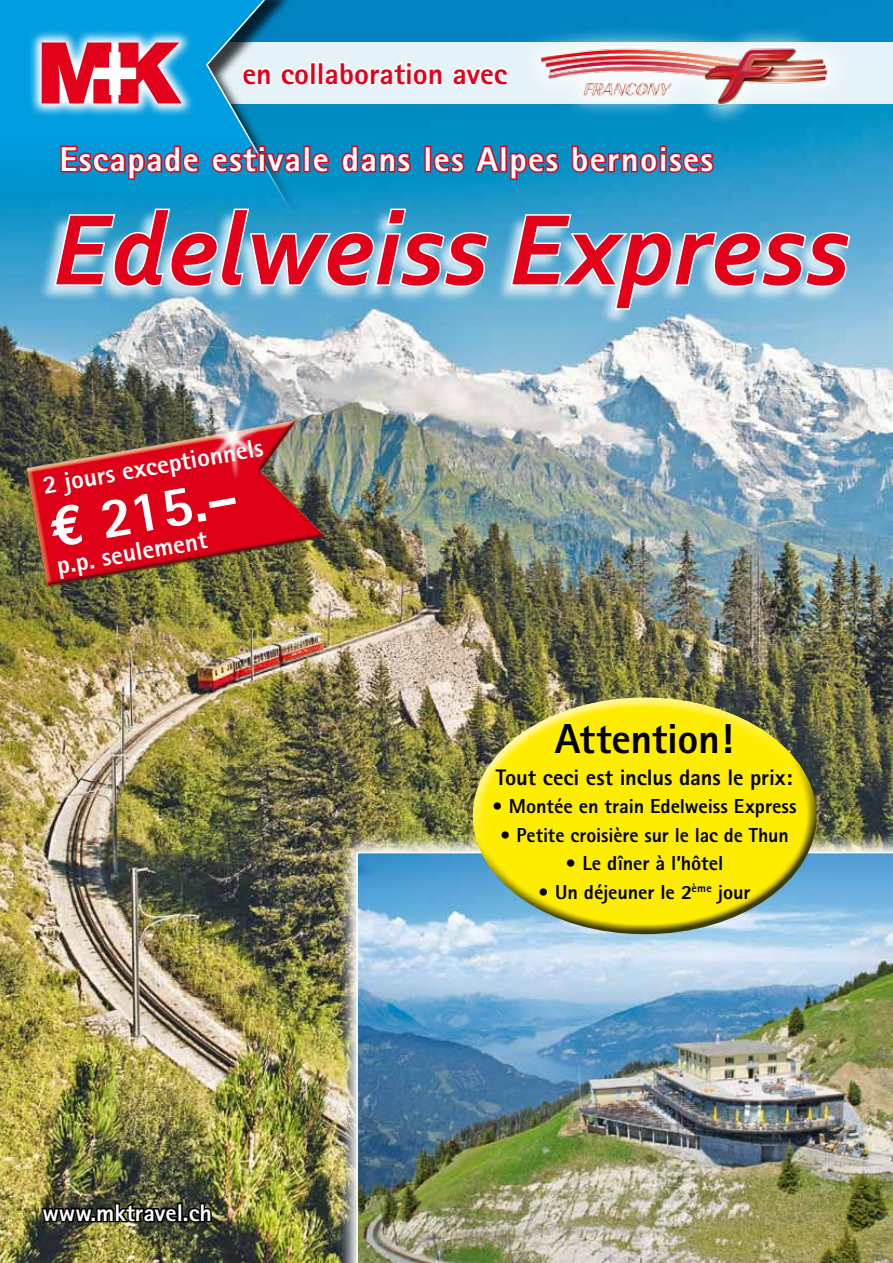
<style>
.page{position:relative;width:893px;height:1263px;background:#fff}
.page>*{position:absolute;margin:0;border:0;box-sizing:border-box;transform-origin:0 0}
.t1{font:italic 700 105px "Corbel";color:#e2001a}
.t2{font:800 57px "Rotis Sans Serif";color:#fff}
.t3{font:800 42px "Rotis Sans Serif";letter-spacing:-.01em;color:#000}
.t4{font:800 34.5px "Rotis Sans Serif";letter-spacing:.04em;color:#fff}
.t5{font:800 30px "Rotis Sans Serif";color:#e2001a}
.t6{font:800 25.5px "Rotis Sans Serif";color:#fff}
.t7{font:800 24px "Rotis Sans Serif";color:#fff}
.t8{font:800 22.5px "Rotis Sans Serif";letter-spacing:-.005em;color:#000}
.t9{font:800 20.25px "Rotis Sans Serif";letter-spacing:-.005em;color:#000}
.s1{font-family:"Euro Mono";font-weight:700}
</style>
<div class="page">
<img style="left:0;top:0;width:893px;height:1263px">
<div style="left:203px;top:43px;width:690px;height:61px;background:#e5f3f9"></div>
<img style="left:0;top:0;width:704px;height:945px">
<svg style="left:28px;top:29px;width:167px;height:88px"></svg>
<svg style="left:42px;top:43px;width:140px;height:60px"></svg>
<img style="left:40px;top:1193px;width:173px;height:53px">
<div style="left:38px;top:208px;width:812px;height:119px;background:#fff;opacity:.75"></div>
<svg style="left:53px;top:207px;width:437px;height:82px"></svg>
<svg style="left:509px;top:213px;width:343px;height:98px"></svg>
<svg style="left:59px;top:144px;width:142px;height:37px"></svg>
<svg style="left:210px;top:143px;width:92px;height:42px"></svg>
<div style="left:303px;top:146px;width:7px;height:26px;border:3px solid #e2001a"></div>
<svg style="left:311px;top:151px;width:20px;height:23px"></svg>
<svg style="left:340px;top:144px;width:72px;height:30px"></svg>
<div style="left:424px;top:146px;width:7px;height:26px;border:3px solid #e2001a"></div>
<svg style="left:432px;top:151px;width:34px;height:23px"></svg>
<svg style="left:473px;top:131px;width:29px;height:44px"></svg>
<div style="left:500px;top:146px;width:7px;height:26px;border:3px solid #e2001a"></div>
<svg style="left:509px;top:151px;width:51px;height:30px"></svg>
<svg style="left:570px;top:144px;width:89px;height:30px"></svg>
<div style="left:660px;top:153px;width:7px;height:19px;border:3px solid #e2001a"></div>
<div style="left:660px;top:146px;width:7px;height:6px;border:3px solid #e2001a"></div>
<svg style="left:667px;top:151px;width:48px;height:23px"></svg>
<img style="left:19px;top:410px;width:317px;height:184px">
<img style="left:179px;top:378px;width:115px;height:119px">
<img style="left:336px;top:832px;width:557px;height:431px">
<img style="left:356px;top:852px;width:537px;height:411px">
<div style="left:472px;top:696px;width:339px;height:166px;background:#fff;opacity:.75"></div>
<div style="left:474px;top:751px;width:345px;height:183px;background:#000;opacity:.75"></div>
<svg style="left:241px;top:66px;width:32px;height:21px"></svg>
<svg style="left:279px;top:66px;width:32px;height:21px"></svg>
<div style="left:310px;top:61px;width:6px;height:24px;border:3px solid #fff"></div>
<div style="left:318px;top:61px;width:6px;height:24px;border:3px solid #fff"></div>
<svg style="left:323px;top:59px;width:121px;height:28px"></svg>
<svg style="left:451px;top:66px;width:60px;height:32px"></svg>
<div style="left:518px;top:25px;width:333px;height:102px;background:#fff;opacity:.75"></div>
<img style="left:529px;top:44px;width:348px;height:84px">
<h3 class="t5" style="left:242px;top:54px;width:266px">en collaboration avec</h3>
<h3 class="t4" style="left:60px;top:137px;width:655px">Escapade estivale dans les Alpes bernoises</h3>
<h1 class="t1" style="left:53px;top:184px;width:797px">Edelweiss Express</h1>
<p class="t6" style="left:40px;top:470px;width:225px;rotate:-10deg">2 jours exceptionnels</p>
<h2 class="t2" style="left:44px;top:493px;width:191px;rotate:-10deg"><span class="s1">F</span> 215.–</h2>
<p class="t6" style="left:54px;top:549px;width:154px;rotate:-10deg">p.p. seulement</p>
<p class="t7" style="left:43px;top:1197px;width:171px">www.mktravel.ch</p>
<h3 class="t3" style="left:555px;top:712px;width:180px">Attention!</h3>
<p class="t8" style="left:496px;top:763px;width:298px">Tout ceci est inclus dans le prix:</p>
<p class="t9" style="left:492px;top:793px;width:307px">• Montée en train Edelweiss Express</p>
<p class="t9" style="left:500px;top:822px;width:291px">• Petite croisière sur le lac de Thun</p>
<p class="t9" style="left:565px;top:850px;width:160px">• Le dîner à l’hôtel</p>
<p class="t9" style="left:538px;top:879px;width:214px">• Un déjeuner le 2<sup>ème</sup> jour</p>
</div>
